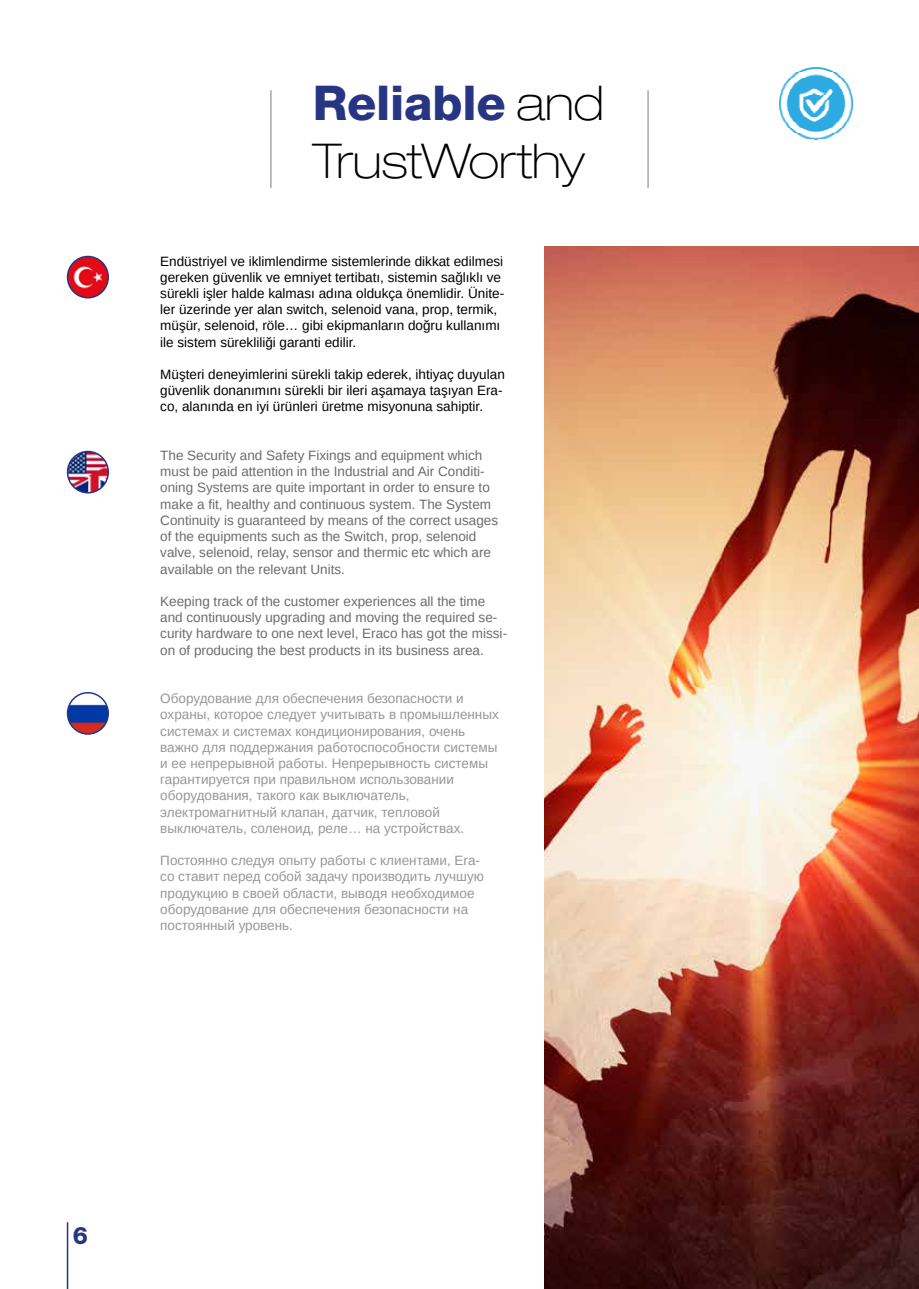
<style>
.page{position:relative;width:919px;height:1289px;background:#fff}
.page>*{position:absolute;margin:0;border:0;box-sizing:border-box;transform-origin:0 0}
.t1{font:800 48px "Helvetica Neue LT Std";letter-spacing:-.005em;color:#283583}
.t2{font:100 expanded 48px "Helvetica Neue LT Pro";letter-spacing:-.01em;color:#000}
.t3{font:800 24px "Helvetica Neue LT Std";color:#273680}
.t4{font:13.5px/16.2px "Arimo";color:#6b6c6b}
.t5{font:13.5px/16.2px "Arimo";color:#969797}
.t6{font:13.5px/16.2px "Arimo";color:#000}
.s1{font-family:"Helvetica Neue LT Pro";font-weight:100;font-stretch:expanded;color:#000}
</style>
<div class="page">
<hr style="left:270px;top:90px;width:2px;height:98px;background:#a8a8a7">
<hr style="left:647px;top:90px;width:1px;height:98px;background:#a8a8a7">
<img style="left:544px;top:246px;width:374px;height:1042px">
<img style="left:779px;top:67px;width:73px;height:73px">
<hr style="left:67px;top:1222px;width:1px;height:66px;background:#283583">
<img style="left:68px;top:256px;width:40px;height:42px;border-radius:20px">
<div style="left:67px;top:256px;width:42px;height:42px;border:2px solid #283583;border-radius:50%"></div>
<img style="left:68px;top:451px;width:40px;height:42px;border-radius:20px">
<div style="left:67px;top:451px;width:42px;height:42px;border:2px solid #283583;border-radius:50%"></div>
<img style="left:68px;top:692px;width:40px;height:42px;border-radius:20px">
<div style="left:67px;top:692px;width:42px;height:42px;border:2px solid #283583;border-radius:50%"></div>
<h1 class="t1" style="left:313px;top:75px;width:293px">Reliable <span class="s1">and</span></h1>
<h1 class="t2" style="left:313px;top:132px;width:273px">TrustWorthy</h1>
<p class="t6" style="left:160px;top:253px;width:345px">Endüstriyel ve iklimlendirme sistemlerinde dikkat edilmesi gereken güvenlik ve emniyet tertibatı, sistemin sağlıklı ve sürekli işler halde kalması adına oldukça önemlidir. Ünite&shy;ler üzerinde yer alan switch, selenoid vana, prop, termik, müşür, selenoid, röle… gibi ekipmanların doğru kullanımı ile sistem sürekliliği garanti edilir.</p>
<p class="t6" style="left:160px;top:366px;width:346px">Müşteri deneyimlerini sürekli takip ederek, ihtiyaç duyulan güvenlik donanımını sürekli bir ileri aşamaya taşıyan Era&shy;co, alanında en iyi ürünleri üretme misyonuna sahiptir.</p>
<p class="t4" style="left:160px;top:447px;width:339px">The Security and Safety Fixings and equipment which must be paid attention in the Industrial and Air Conditi&shy;oning Systems are quite important in order to ensure to make a fit, healthy and continuous system. The System Continuity is guaranteed by means of the correct usages of the equipments such as the Switch, prop, selenoid valve, selenoid, relay, sensor and thermic etc which are available on the relevant Units.</p>
<p class="t4" style="left:160px;top:593px;width:348px">Keeping track of the customer experiences all the time and continuously upgrading and moving the required se&shy;curity hardware to one next level, Eraco has got the missi&shy;on of producing the best products in its business area.</p>
<p class="t5" style="left:160px;top:690px;width:340px">Оборудование для обеспечения безопасности и охраны, которое следует учитывать в промышленных системах и системах кондиционирования, очень важно для поддержания работоспособности системы и ее непрерывной работы. Непрерывность системы гарантируется при правильном использовании оборудования, такого как выключатель, электромагнитный клапан, датчик, тепловой выключатель, соленоид, реле… на устройствах.</p>
<p class="t5" style="left:160px;top:852px;width:325px">Постоянно следуя опыту работы с клиентами, Era&shy;co ставит перед собой задачу производить лучшую продукцию в своей области, выводя необходимое оборудование для обеспечения безопасности на постоянный уровень.</p>
<h2 class="t3" style="left:73px;top:1221px;width:17px">6</h2>
</div>
